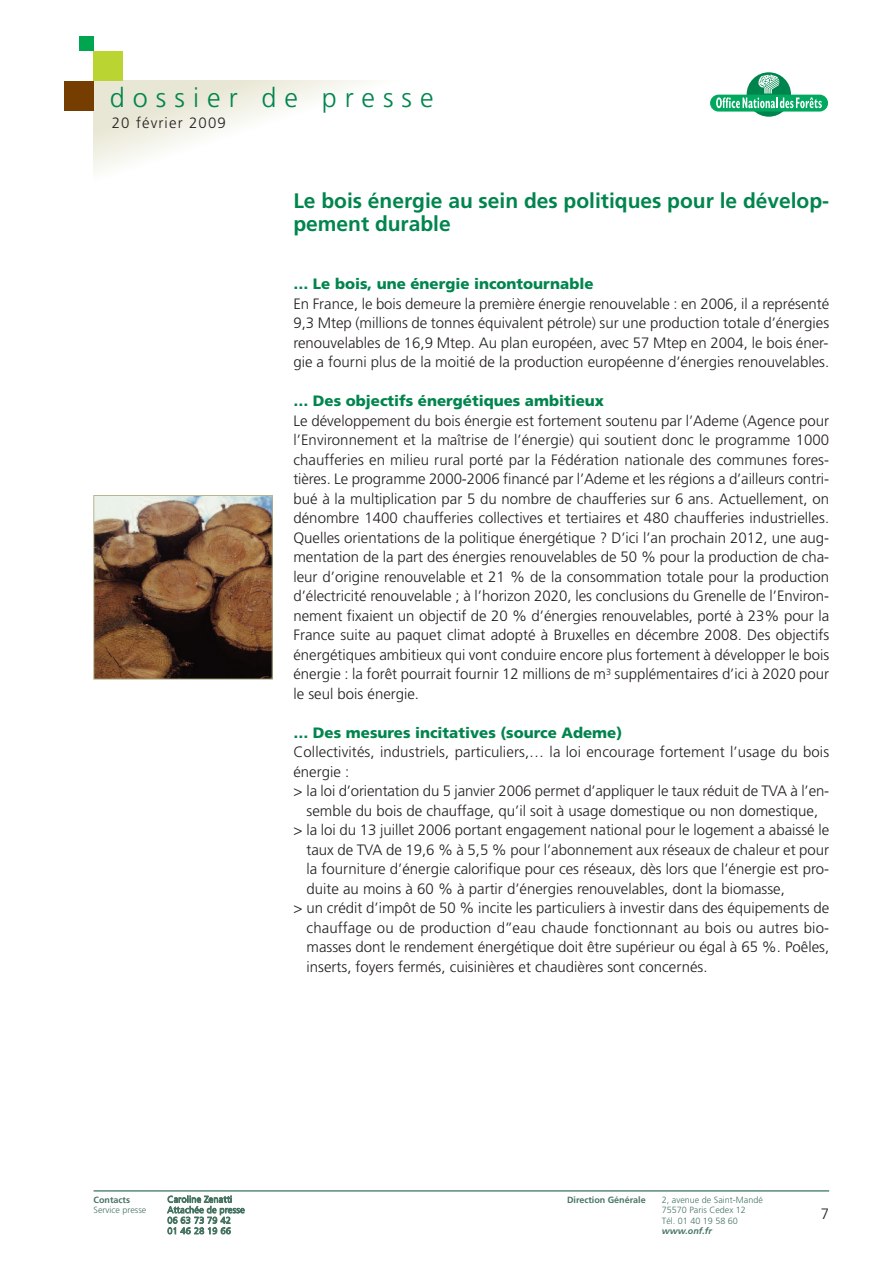
<style>
.page{position:relative;width:893px;height:1263px;background:#fff}
.page>*{position:absolute;margin:0;border:0;box-sizing:border-box;transform-origin:0 0}
.t1{font:300 27px "Frutiger";letter-spacing:.3em;color:#00854d}
.t2{font:700 21px/22.5px "Frutiger";color:#00854d}
.t3{font:300 15px/19.5px "Frutiger";color:#231f20;text-align:justify}
.t4{font:900 15px "Frutiger";color:#00854d}
.t5{font:300 15px "Frutiger";letter-spacing:.075em;color:#231f20}
.t6{font:300 9px/10.5px "Frutiger";color:#477561}
.t7{font:300 9px/10.5px "Frutiger";letter-spacing:.025em;color:#477561}
.t8{font:700 9px "Frutiger";color:#477561}
.t9{font:italic 700 9px "Frutiger";color:#477561}
</style>
<div class="page">
<hr style="left:94px;top:1191px;width:735px;height:1px;background:#075137">
<svg style="left:94px;top:81px;width:272px;height:91px"></svg>
<div style="left:94px;top:51px;width:29px;height:30px;background:#bad432"></div>
<div style="left:64px;top:81px;width:30px;height:30px;background:#753e00"></div>
<div style="left:79px;top:36px;width:15px;height:15px;background:#00a54f"></div>
<svg style="left:747px;top:72px;width:44px;height:45px"></svg>
<div style="left:710px;top:95px;width:118px;height:17px;background:#00a860;border-radius:8px"></div>
<svg style="left:716px;top:75px;width:106px;height:33px"></svg>
<img style="left:96px;top:497px;width:174px;height:180px">
<div style="left:94px;top:495px;width:178px;height:184px;border:1px solid #b6b491"></div>
<h1 class="t1" style="left:110px;top:87px;width:325px">dossier de presse</h1>
<p class="t5" style="left:112px;top:117px;width:115px">20 février 2009</p>
<h2 class="t2" style="left:293px;top:191px;width:537px">Le bois énergie au sein des politiques pour le dévelop&shy;pement durable</h2>
<p class="t4" style="left:293px;top:278px;width:302px">… Le bois, une énergie incontournable</p>
<p class="t3" style="left:293px;top:295px;width:537px">En France, le bois demeure la première énergie renouvelable : en 2006, il a représenté 9,3 Mtep (millions de tonnes équivalent pétrole) sur une production totale d’énergies renouvelables de 16,9 Mtep. Au plan européen, avec 57 Mtep en 2004, le bois éner&shy;gie a fourni plus de la moitié de la production européenne d’énergies renouvelables.</p>
<p class="t4" style="left:293px;top:395px;width:312px">… Des objectifs énergétiques ambitieux</p>
<p class="t3" style="left:293px;top:412px;width:537px">Le développement du bois énergie est fortement soutenu par l’Ademe (Agence pour l’Environnement et la maîtrise de l’énergie) qui soutient donc le programme 1000 chaufferies en milieu rural porté par la Fédération nationale des communes fores&shy;tières. Le programme 2000-2006 financé par l’Ademe et les régions a d’ailleurs contri&shy;bué à la multiplication par 5 du nombre de chaufferies sur 6 ans. Actuellement, on dénombre 1400 chaufferies collectives et tertiaires et 480 chaufferies industrielles.<br>Quelles orientations de la politique énergétique ? D’ici l’an prochain 2012, une aug&shy;mentation de la part des énergies renouvelables de 50 % pour la production de cha&shy;leur d’origine renouvelable et 21 % de la consommation totale pour la production d’électricité renouvelable ; à l’horizon 2020, les conclusions du Grenelle de l’Environ&shy;nement fixaient un objectif de 20 % d’énergies renouvelables, porté à 23% pour la France suite au paquet climat adopté à Bruxelles en décembre 2008. Des objectifs énergétiques ambitieux qui vont conduire encore plus fortement à développer le bois énergie : la forêt pourrait fournir 12 millions de m<sup>3</sup> supplémentaires d’ici à 2020 pour le seul bois énergie.</p>
<p class="t4" style="left:293px;top:727px;width:330px">… Des mesures incitatives (source Ademe)</p>
<p class="t3" style="left:293px;top:744px;width:537px">Collectivités, industriels, particuliers,… la loi encourage fortement l’usage du bois</p>
<p class="t3" style="left:293px;top:763px;width:57px">énergie :</p>
<p class="t3" style="left:293px;top:783px;width:537px">&gt; la loi d’orientation du 5 janvier 2006 permet d’appliquer le taux réduit de TVA à l’en-</p>
<p class="t3" style="left:307px;top:802px;width:513px">semble du bois de chauffage, qu’il soit à usage domestique ou non domestique,</p>
<p class="t3" style="left:293px;top:822px;width:537px">&gt; la loi du 13 juillet 2006 portant engagement national pour le logement a abaissé le</p>
<p class="t3" style="left:307px;top:841px;width:524px">taux de TVA de 19,6 % à 5,5 % pour l’abonnement aux réseaux de chaleur et pour</p>
<p class="t3" style="left:307px;top:861px;width:524px">la fourniture d’énergie calorifique pour ces réseaux, dès lors que l’énergie est pro-</p>
<p class="t3" style="left:307px;top:880px;width:480px">duite au moins à 60 % à partir d’énergies renouvelables, dont la biomasse,</p>
<p class="t3" style="left:293px;top:900px;width:537px">&gt; un crédit d’impôt de 50 % incite les particuliers à investir dans des équipements de</p>
<p class="t3" style="left:307px;top:919px;width:524px">chauffage ou de production d’’eau chaude fonctionnant au bois ou autres bio-</p>
<p class="t3" style="left:307px;top:939px;width:524px">masses dont le rendement énergétique doit être supérieur ou égal à 65 %. Poêles,</p>
<p class="t3" style="left:307px;top:958px;width:402px">inserts, foyers fermés, cuisinières et chaudières sont concernés.</p>
<p class="t7" style="left:167px;top:1195px;width:79px">Caroline Zenatti<br>Attachée de presse<br>06 63 73 79 42<br>01 46 28 19 66</p>
<p class="t6" style="left:662px;top:1195px;width:102px">2, avenue de Saint-Mandé<br>75570 Paris Cedex 12<br>Tél. 01 40 19 58 60</p>
<p class="t8" style="left:94px;top:1196px;width:38px">Contacts</p>
<p class="t8" style="left:567px;top:1196px;width:80px">Direction Générale</p>
<p class="t6" style="left:94px;top:1205px;width:54px">Service presse</p>
<p class="t9" style="left:662px;top:1227px;width:51px">www.onf.fr</p>
<p class="t3" style="left:821px;top:1205px;width:10px">7</p>
</div>
